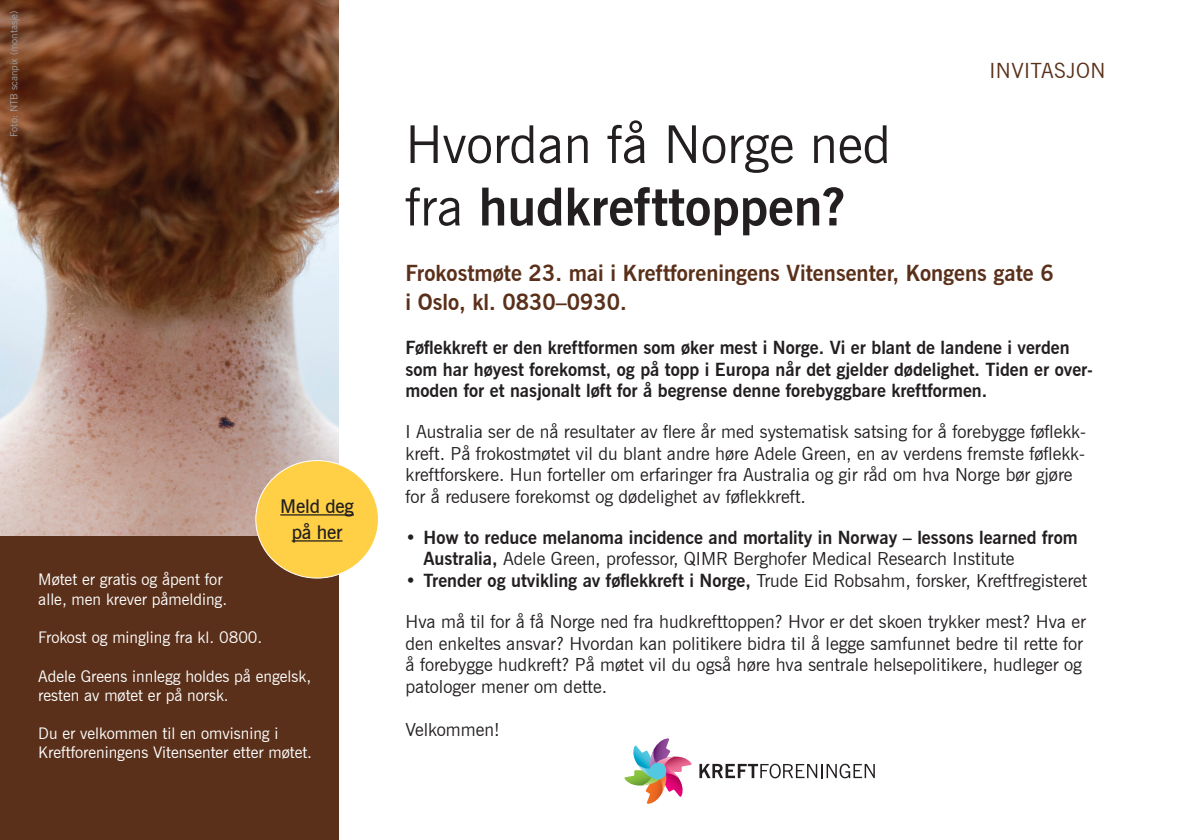
<style>
.page{position:relative;width:1191px;height:840px;background:#fff}
.page>*{position:absolute;margin:0;border:0;box-sizing:border-box;transform-origin:0 0}
.t1{font:52px/62.4px "News Gothic BT";color:#231f20}
.t2{font:700 22px "News Gothic BT";color:#5a301a}
.t3{font:21px "News Gothic BT";letter-spacing:.02em;color:#5a301a}
.t4{font:600 19px "News Gothic BT";letter-spacing:-.01em;color:#231f20}
.t5{font:18px/21.6px "News Gothic BT";color:#231f20;text-align:justify}
.t6{font:700 18px/21.6px "News Gothic BT";color:#231f20}
.t7{font:16px/19.2px "News Gothic BT";color:#fff}
.t8{font:10px "News Gothic BT";color:#9d9fa2}
.s1{font-weight:700}
.s2{font-weight:400}
</style>
<div class="page">
<div style="left:0;top:536px;width:339px;height:303px;background:#5a301a"></div>
<img style="left:0;top:0;width:339px;height:535px">
<div style="left:256px;top:460px;width:122px;height:117px;background:#ffcf45;border-radius:50%"></div>
<hr style="left:280px;top:514px;width:74px;height:1px;background:#231f20">
<hr style="left:292px;top:540px;width:50px;height:1px;background:#231f20">
<svg style="left:699px;top:763px;width:176px;height:14px"></svg>
<svg style="left:624px;top:738px;width:67px;height:65px"></svg>
<p class="t8" style="left:8px;top:136px;width:128px;rotate:-90deg">Foto: NTB scanpix (montasje)</p>
<p class="t4" style="left:280px;top:494px;width:75px">Meld deg</p>
<p class="t4" style="left:292px;top:520px;width:52px">på her</p>
<p class="t7" style="left:38px;top:569px;width:186px">Møtet er gratis og åpent for</p>
<p class="t7" style="left:38px;top:589px;width:190px">alle, men krever påmelding.</p>
<p class="t7" style="left:38px;top:627px;width:226px">Frokost og mingling fra kl. 0800.</p>
<p class="t7" style="left:38px;top:665px;width:274px">Adele Greens innlegg holdes på engelsk, resten av møtet er på norsk.</p>
<p class="t7" style="left:38px;top:723px;width:275px">Du er velkommen til en omvisning i<br>Kreftforeningens Vitensenter etter møtet.</p>
<p class="t3" style="left:989px;top:58px;width:117px">INVITASJON</p>
<p class="t1" style="left:405px;top:113px;width:487px">Hvordan få Norge ned fra <span class="s1">hudkrefttoppen?</span></p>
<p class="t2" style="left:405px;top:259px;width:650px">Frokostmøte 23. mai i Kreftforeningens Vitensenter, Kongens gate 6</p>
<p class="t2" style="left:405px;top:288px;width:223px">i Oslo, kl. 0830–0930.</p>
<p class="t6" style="left:405px;top:336px;width:689px">Føflekkreft er den kreftformen som øker mest i Norge. Vi er blant de landene i verden som har høyest forekomst, og på topp i Europa når det gjelder dødelighet. Tiden er over&shy;moden for et nasjonalt løft for å begrense denne forebyggbare kreftformen.</p>
<p class="t5" style="left:405px;top:420px;width:682px">I Australia ser de nå resultater av flere år med systematisk satsing for å forebygge føflekk&shy;kreft. På frokostmøtet vil du blant andre høre Adele Green, en av verdens fremste føflekk&shy;kreftforskere. Hun forteller om erfaringer fra Australia og gir råd om hva Norge bør gjøre</p>
<p class="t5" style="left:405px;top:485px;width:402px">for å redusere forekomst og dødelighet av føflekkreft.</p>
<p class="t6" style="left:423px;top:526px;width:656px;text-indent:-18px">• How to reduce melanoma incidence and mortality in Norway – lessons learned from<br>Australia, <span class="s2">Adele Green, professor, QIMR Berghofer Medical Research Institute</span></p>
<p class="t5" style="left:405px;top:569px;width:683px"><span class="s1">• Trender og utvikling av føflekkreft i Norge,</span> Trude Eid Robsahm, forsker, Kreftfregisteret</p>
<p class="t5" style="left:405px;top:610px;width:682px;text-align:left">Hva må til for å få Norge ned fra hudkrefttoppen? Hvor er det skoen trykker mest? Hva er den enkeltes ansvar? Hvordan kan politikere bidra til å legge samfunnet bedre til rette for å forebygge hudkreft? På møtet vil du også høre hva sentrale helsepolitikere, hudleger og patologer mener om dette.</p>
<p class="t5" style="left:405px;top:718px;width:96px">Velkommen!</p>
</div>
